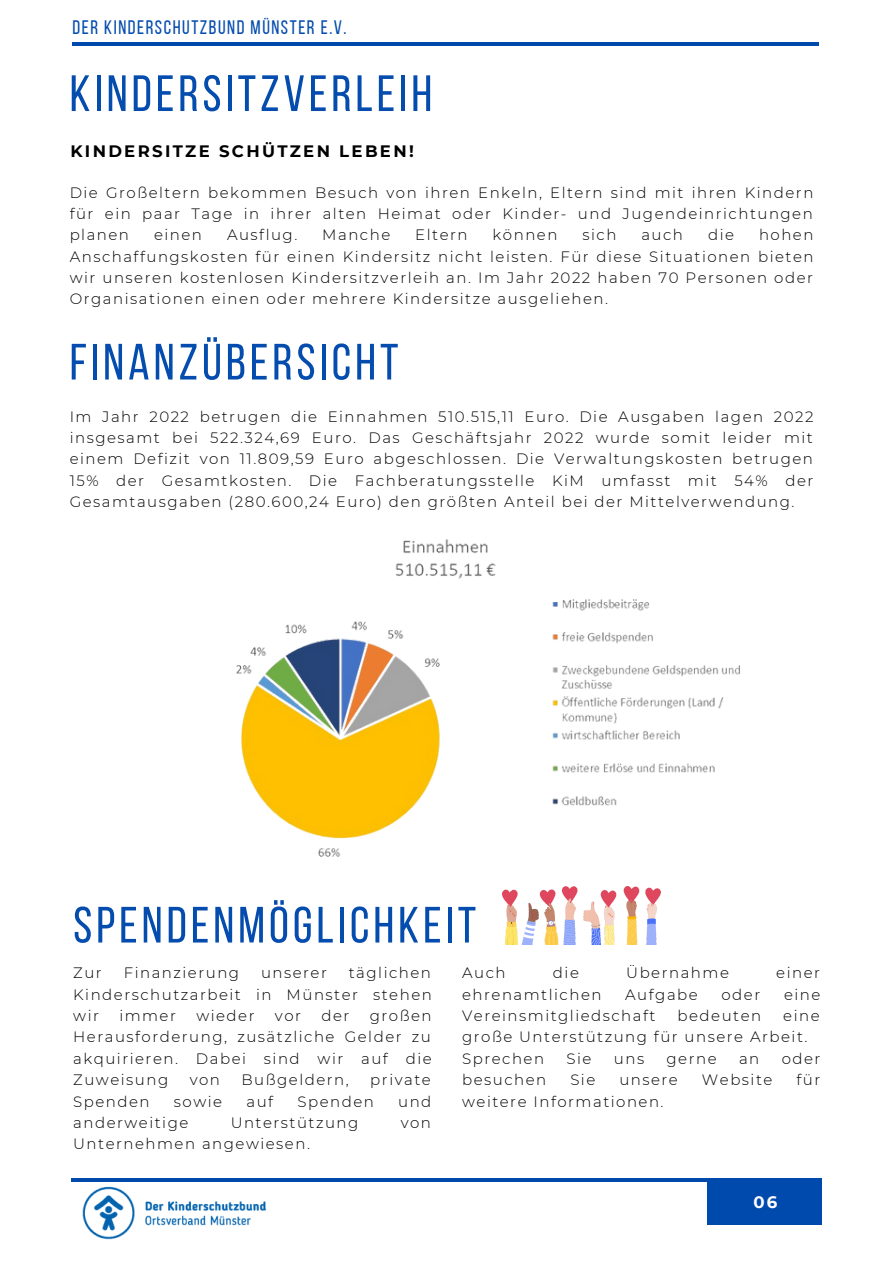
<style>
.page{position:relative;width:893px;height:1264px;background:#fff}
.page>*{position:absolute;margin:0;border:0;box-sizing:border-box;transform-origin:0 0}
.t1{font:51px "Bebas Neue";letter-spacing:.08em;color:#044cae}
.t2{font:19.5px "Bebas Neue";letter-spacing:.08em;color:#044cae}
.t3{font:700 16.5px "Montserrat";letter-spacing:.14em;color:#000}
.t4{font:700 16.5px "Montserrat";color:#fff}
.t5{font:300 15px/21.3px "Montserrat";letter-spacing:.1em;color:#000;text-align:justify}
</style>
<div class="page">
<hr style="left:72px;top:43px;width:747px;height:3px;background:#004aad">
<img style="left:502px;top:886px;width:158px;height:58px">
<div style="left:707px;top:1178px;width:114px;height:46px;background:#004aad"></div>
<hr style="left:71px;top:1178px;width:747px;height:3px;background:#004aad">
<img style="left:71px;top:1181px;width:208px;height:59px">
<img style="left:236px;top:539px;width:504px;height:318px">
<p class="t2" style="left:72px;top:20px;width:275px">DER KINDERSCHUTZBUND MÜNSTER E.V.</p>
<p class="t1" style="left:70px;top:73px;width:364px">KINDERSITZVERLEIH</p>
<p class="t3" style="left:70px;top:141px;width:345px">KINDERSITZE SCHÜTZEN LEBEN!</p>
<p class="t5" style="left:70px;top:181px;width:745px">Die Großeltern bekommen Besuch von ihren Enkeln, Eltern sind mit ihren Kindern für ein paar Tage in ihrer alten Heimat oder Kinder- und Jugendeinrichtungen planen</p>
<p class="t5" style="left:154px;top:224px;width:49px">einen</p>
<p class="t5" style="left:227px;top:224px;width:72px">Ausflug.</p>
<p class="t5" style="left:322px;top:224px;width:69px">Manche</p>
<p class="t5" style="left:415px;top:224px;width:54px">Eltern</p>
<p class="t5" style="left:492px;top:224px;width:66px">können</p>
<p class="t5" style="left:582px;top:224px;width:35px">sich</p>
<p class="t5" style="left:641px;top:224px;width:43px">auch</p>
<p class="t5" style="left:708px;top:224px;width:27px">die</p>
<p class="t5" style="left:70px;top:224px;width:745px;text-indent:689px">hohen Anschaffungskosten für einen Kindersitz nicht leisten. Für diese Situationen bieten wir unseren kostenlosen Kindersitzverleih an. Im Jahr 2022 haben 70 Personen oder Organisationen einen oder mehrere Kindersitze ausgeliehen.</p>
<p class="t1" style="left:70px;top:341px;width:330px">FINANZÜBERSICHT</p>
<p class="t5" style="left:70px;top:405px;width:745px">Im Jahr 2022 betrugen die Einnahmen 510.515,11 Euro. Die Ausgaben lagen 2022 insgesamt bei 522.324,69 Euro. Das Geschäftsjahr 2022 wurde somit leider mit einem Defizit von 11.809,59 Euro abgeschlossen. Die Verwaltungskosten betrugen 15% der Gesamtkosten. Die Fachberatungsstelle KiM umfasst mit 54% der Gesamtausgaben (280.600,24 Euro) den größten Anteil bei der Mittelverwendung.</p>
<p class="t1" style="left:73px;top:904px;width:404px">SPENDENMÖGLICHKEIT</p>
<p class="t5" style="left:73px;top:962px;width:360px;text-indent:275px">täglichen Kinderschutzarbeit in Münster stehen wir</p>
<p class="t5" style="left:73px;top:962px;width:30px">Zur</p>
<p class="t5" style="left:124px;top:962px;width:117px">Finanzierung</p>
<p class="t5" style="left:261px;top:962px;width:67px">unserer</p>
<p class="t5" style="left:73px;top:1005px;width:360px;text-indent:296px">großen Herausforderung, zusätzliche Gelder zu akquirieren. Dabei sind wir auf die Zuweisung</p>
<p class="t5" style="left:119px;top:1005px;width:58px">immer</p>
<p class="t5" style="left:196px;top:1005px;width:60px">wieder</p>
<p class="t5" style="left:275px;top:1005px;width:28px">vor</p>
<p class="t5" style="left:321px;top:1005px;width:29px">der</p>
<p class="t5" style="left:190px;top:1069px;width:32px">von</p>
<p class="t5" style="left:241px;top:1069px;width:109px">Bußgeldern,</p>
<p class="t5" style="left:370px;top:1069px;width:62px">private</p>
<p class="t5" style="left:73px;top:1090px;width:78px">Spenden</p>
<p class="t5" style="left:174px;top:1090px;width:50px">sowie</p>
<p class="t5" style="left:246px;top:1090px;width:28px">auf</p>
<p class="t5" style="left:297px;top:1090px;width:78px">Spenden</p>
<p class="t5" style="left:398px;top:1090px;width:35px">und</p>
<p class="t5" style="left:73px;top:1111px;width:117px">anderweitige</p>
<p class="t5" style="left:231px;top:1111px;width:129px">Unterstützung</p>
<p class="t5" style="left:401px;top:1111px;width:32px">von</p>
<p class="t5" style="left:73px;top:1133px;width:238px">Unternehmen angewiesen.</p>
<p class="t5" style="left:462px;top:962px;width:45px">Auch</p>
<p class="t5" style="left:553px;top:962px;width:27px">die</p>
<p class="t5" style="left:626px;top:962px;width:104px">Übernahme</p>
<p class="t5" style="left:776px;top:962px;width:45px">einer</p>
<p class="t5" style="left:462px;top:983px;width:141px">ehrenamtlichen</p>
<p class="t5" style="left:625px;top:983px;width:74px">Aufgabe</p>
<p class="t5" style="left:721px;top:983px;width:40px">oder</p>
<p class="t5" style="left:784px;top:983px;width:38px">eine</p>
<p class="t5" style="left:462px;top:1005px;width:195px">Vereinsmitgliedschaft</p>
<p class="t5" style="left:677px;top:1005px;width:85px">bedeuten</p>
<p class="t5" style="left:462px;top:1005px;width:359px;text-indent:321px">eine große Unterstützung für unsere Arbeit.</p>
<p class="t5" style="left:462px;top:1047px;width:83px">Sprechen</p>
<p class="t5" style="left:566px;top:1047px;width:26px">Sie</p>
<p class="t5" style="left:614px;top:1047px;width:32px">uns</p>
<p class="t5" style="left:666px;top:1047px;width:52px">gerne</p>
<p class="t5" style="left:739px;top:1047px;width:22px">an</p>
<p class="t5" style="left:781px;top:1047px;width:40px">oder</p>
<p class="t5" style="left:462px;top:1069px;width:86px">besuchen</p>
<p class="t5" style="left:570px;top:1069px;width:26px">Sie</p>
<p class="t5" style="left:619px;top:1069px;width:60px">unsere</p>
<p class="t5" style="left:701px;top:1069px;width:72px">Website</p>
<p class="t5" style="left:796px;top:1069px;width:25px">für</p>
<p class="t5" style="left:462px;top:1090px;width:203px">weitere Informationen.</p>
<p class="t4" style="left:753px;top:1192px;width:26px">06</p>
</div>
